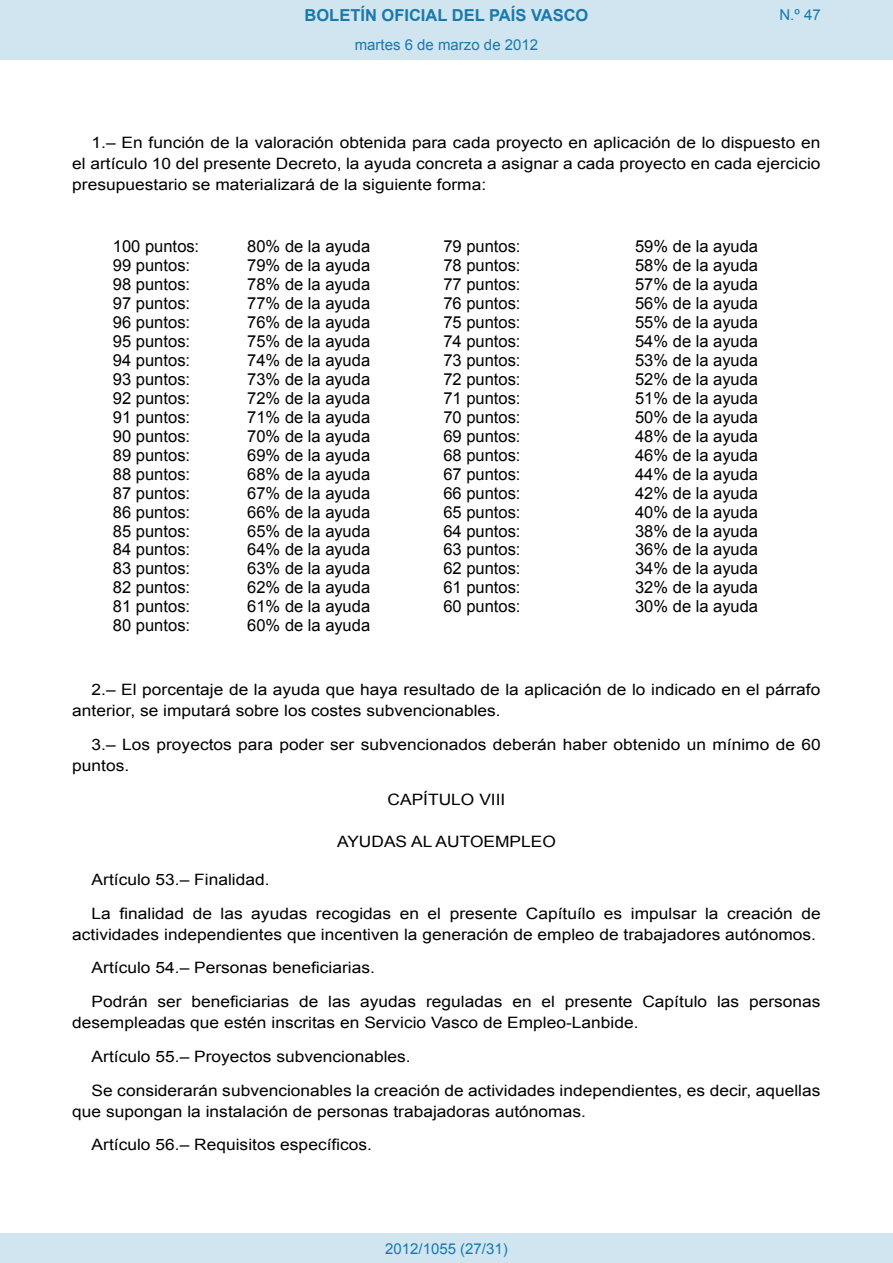
<style>
.page{position:relative;width:893px;height:1263px;background:#fff}
.page>*{position:absolute;margin:0;border:0;box-sizing:border-box;transform-origin:0 0}
.t1{font:16.5px "Arial";color:#000}
.t2{font:700 16.5px "Arial";color:#1879ad}
.BOPVDetalle{font:15.6px/21px "Arial";color:#000;scale:1.11 1}
.BOPVClave{font:15.6px "Arial";color:#000;scale:1.11 1}
.BOPVClaveSin{font:15.6px "Arial";color:#000;scale:1.11 1}
.Paginacion_Centro{font:15px "Arial";color:#1879ad}
</style>
<div class="page">
<div style="left:0;top:0;width:893px;height:60px;background:#d0e5f0"></div>
<div style="left:0;top:1233px;width:893px;height:30px;background:#d0e5f0"></div>
<p class="t2" style="left:305px;top:4px;width:285px">BOLETÍN OFICIAL DEL PAÍS VASCO</p>
<p class="Paginacion_Centro" style="left:355px;top:35px;width:185px">martes 6 de marzo de 2012</p>
<p class="Paginacion_Centro" style="left:779px;top:5px;width:43px">N.º 47</p>
<p class="BOPVDetalle" style="left:72px;top:132px;width:676px;text-align:justify;text-indent:19px">1.– En función de la valoración obtenida para cada proyecto en aplicación de lo dispuesto en el artículo 10 del presente Decreto, la ayuda concreta a asignar a cada proyecto en cada ejercicio presupuestario se materializará de la siguiente forma:</p>
<p class="t1" style="left:113px;top:235px;width:88px">100 puntos:</p>
<p class="t1" style="left:247px;top:235px;width:125px">80% de la ayuda</p>
<p class="t1" style="left:443px;top:235px;width:79px">79 puntos:</p>
<p class="t1" style="left:635px;top:235px;width:125px">59% de la ayuda</p>
<p class="t1" style="left:113px;top:254px;width:79px">99 puntos:</p>
<p class="t1" style="left:247px;top:254px;width:125px">79% de la ayuda</p>
<p class="t1" style="left:443px;top:254px;width:79px">78 puntos:</p>
<p class="t1" style="left:635px;top:254px;width:125px">58% de la ayuda</p>
<p class="t1" style="left:113px;top:273px;width:79px">98 puntos:</p>
<p class="t1" style="left:247px;top:273px;width:125px">78% de la ayuda</p>
<p class="t1" style="left:443px;top:273px;width:79px">77 puntos:</p>
<p class="t1" style="left:635px;top:273px;width:125px">57% de la ayuda</p>
<p class="t1" style="left:113px;top:292px;width:79px">97 puntos:</p>
<p class="t1" style="left:247px;top:292px;width:125px">77% de la ayuda</p>
<p class="t1" style="left:443px;top:292px;width:79px">76 puntos:</p>
<p class="t1" style="left:635px;top:292px;width:125px">56% de la ayuda</p>
<p class="t1" style="left:113px;top:311px;width:79px">96 puntos:</p>
<p class="t1" style="left:247px;top:311px;width:125px">76% de la ayuda</p>
<p class="t1" style="left:443px;top:311px;width:79px">75 puntos:</p>
<p class="t1" style="left:635px;top:311px;width:125px">55% de la ayuda</p>
<p class="t1" style="left:113px;top:330px;width:79px">95 puntos:</p>
<p class="t1" style="left:247px;top:330px;width:125px">75% de la ayuda</p>
<p class="t1" style="left:443px;top:330px;width:79px">74 puntos:</p>
<p class="t1" style="left:635px;top:330px;width:125px">54% de la ayuda</p>
<p class="t1" style="left:113px;top:349px;width:79px">94 puntos:</p>
<p class="t1" style="left:247px;top:349px;width:125px">74% de la ayuda</p>
<p class="t1" style="left:443px;top:349px;width:79px">73 puntos:</p>
<p class="t1" style="left:635px;top:349px;width:125px">53% de la ayuda</p>
<p class="t1" style="left:113px;top:368px;width:79px">93 puntos:</p>
<p class="t1" style="left:247px;top:368px;width:125px">73% de la ayuda</p>
<p class="t1" style="left:443px;top:368px;width:79px">72 puntos:</p>
<p class="t1" style="left:635px;top:368px;width:125px">52% de la ayuda</p>
<p class="t1" style="left:113px;top:387px;width:79px">92 puntos:</p>
<p class="t1" style="left:247px;top:387px;width:125px">72% de la ayuda</p>
<p class="t1" style="left:443px;top:387px;width:79px">71 puntos:</p>
<p class="t1" style="left:635px;top:387px;width:125px">51% de la ayuda</p>
<p class="t1" style="left:113px;top:406px;width:79px">91 puntos:</p>
<p class="t1" style="left:247px;top:406px;width:125px">71% de la ayuda</p>
<p class="t1" style="left:443px;top:406px;width:79px">70 puntos:</p>
<p class="t1" style="left:635px;top:406px;width:125px">50% de la ayuda</p>
<p class="t1" style="left:113px;top:425px;width:79px">90 puntos:</p>
<p class="t1" style="left:247px;top:425px;width:125px">70% de la ayuda</p>
<p class="t1" style="left:443px;top:425px;width:79px">69 puntos:</p>
<p class="t1" style="left:635px;top:425px;width:125px">48% de la ayuda</p>
<p class="t1" style="left:113px;top:444px;width:79px">89 puntos:</p>
<p class="t1" style="left:247px;top:444px;width:125px">69% de la ayuda</p>
<p class="t1" style="left:443px;top:444px;width:79px">68 puntos:</p>
<p class="t1" style="left:635px;top:444px;width:125px">46% de la ayuda</p>
<p class="t1" style="left:113px;top:463px;width:79px">88 puntos:</p>
<p class="t1" style="left:247px;top:463px;width:125px">68% de la ayuda</p>
<p class="t1" style="left:443px;top:463px;width:79px">67 puntos:</p>
<p class="t1" style="left:635px;top:463px;width:125px">44% de la ayuda</p>
<p class="t1" style="left:113px;top:482px;width:79px">87 puntos:</p>
<p class="t1" style="left:247px;top:482px;width:125px">67% de la ayuda</p>
<p class="t1" style="left:443px;top:482px;width:79px">66 puntos:</p>
<p class="t1" style="left:635px;top:482px;width:125px">42% de la ayuda</p>
<p class="t1" style="left:113px;top:501px;width:79px">86 puntos:</p>
<p class="t1" style="left:247px;top:501px;width:125px">66% de la ayuda</p>
<p class="t1" style="left:443px;top:501px;width:79px">65 puntos:</p>
<p class="t1" style="left:635px;top:501px;width:125px">40% de la ayuda</p>
<p class="t1" style="left:113px;top:520px;width:79px">85 puntos:</p>
<p class="t1" style="left:247px;top:520px;width:125px">65% de la ayuda</p>
<p class="t1" style="left:443px;top:520px;width:79px">64 puntos:</p>
<p class="t1" style="left:635px;top:520px;width:125px">38% de la ayuda</p>
<p class="t1" style="left:113px;top:539px;width:79px">84 puntos:</p>
<p class="t1" style="left:247px;top:539px;width:125px">64% de la ayuda</p>
<p class="t1" style="left:443px;top:539px;width:79px">63 puntos:</p>
<p class="t1" style="left:635px;top:539px;width:125px">36% de la ayuda</p>
<p class="t1" style="left:113px;top:558px;width:79px">83 puntos:</p>
<p class="t1" style="left:247px;top:558px;width:125px">63% de la ayuda</p>
<p class="t1" style="left:443px;top:558px;width:79px">62 puntos:</p>
<p class="t1" style="left:635px;top:558px;width:125px">34% de la ayuda</p>
<p class="t1" style="left:113px;top:577px;width:79px">82 puntos:</p>
<p class="t1" style="left:247px;top:577px;width:125px">62% de la ayuda</p>
<p class="t1" style="left:443px;top:577px;width:79px">61 puntos:</p>
<p class="t1" style="left:635px;top:577px;width:125px">32% de la ayuda</p>
<p class="t1" style="left:113px;top:596px;width:79px">81 puntos:</p>
<p class="t1" style="left:247px;top:596px;width:125px">61% de la ayuda</p>
<p class="t1" style="left:443px;top:596px;width:79px">60 puntos:</p>
<p class="t1" style="left:635px;top:596px;width:125px">30% de la ayuda</p>
<p class="t1" style="left:113px;top:615px;width:79px">80 puntos:</p>
<p class="t1" style="left:247px;top:615px;width:125px">60% de la ayuda</p>
<p class="BOPVDetalle" style="left:72px;top:679px;width:675px;text-indent:19px">2.– El porcentaje de la ayuda que haya resultado de la aplicación de lo indicado en el párrafo anterior, se imputará sobre los costes subvencionables.</p>
<p class="BOPVDetalle" style="left:72px;top:734px;width:676px;text-indent:19px">3.– Los proyectos para poder ser subvencionados deberán haber obtenido un mínimo de 60 puntos.</p>
<p class="BOPVClaveSin" style="left:388px;top:789px;width:108px">CAPÍTULO VIII</p>
<p class="BOPVClave" style="left:337px;top:831px;width:199px">AYUDAS AL AUTOEMPLEO</p>
<p class="BOPVDetalle" style="left:92px;top:869px;width:162px">Artículo 53.– Finalidad.</p>
<p class="BOPVDetalle" style="left:72px;top:903px;width:676px;text-align:right">La finalidad de las ayudas recogidas en el presente Capítuílo es impulsar la creación de actividades independientes que incentiven la generación de empleo de trabajadores autónomos.</p>
<p class="BOPVDetalle" style="left:92px;top:957px;width:257px">Artículo 54.– Personas beneficiarias.</p>
<p class="BOPVDetalle" style="left:72px;top:991px;width:676px;text-indent:19px">Podrán ser beneficiarias de las ayudas reguladas en el presente Capítulo las personas desempleadas que estén inscritas en Servicio Vasco de Empleo-Lanbide.</p>
<p class="BOPVDetalle" style="left:92px;top:1046px;width:289px">Artículo 55.– Proyectos subvencionables.</p>
<p class="BOPVDetalle" style="left:72px;top:1080px;width:676px;text-indent:19px">Se considerarán subvencionables la creación de actividades independientes, es decir, aquellas que supongan la instalación de personas trabajadoras autónomas.</p>
<p class="BOPVDetalle" style="left:92px;top:1134px;width:254px">Artículo 56.– Requisitos específicos.</p>
<p class="Paginacion_Centro" style="left:385px;top:1238px;width:124px">2012/1055 (27/31)</p>
</div>
